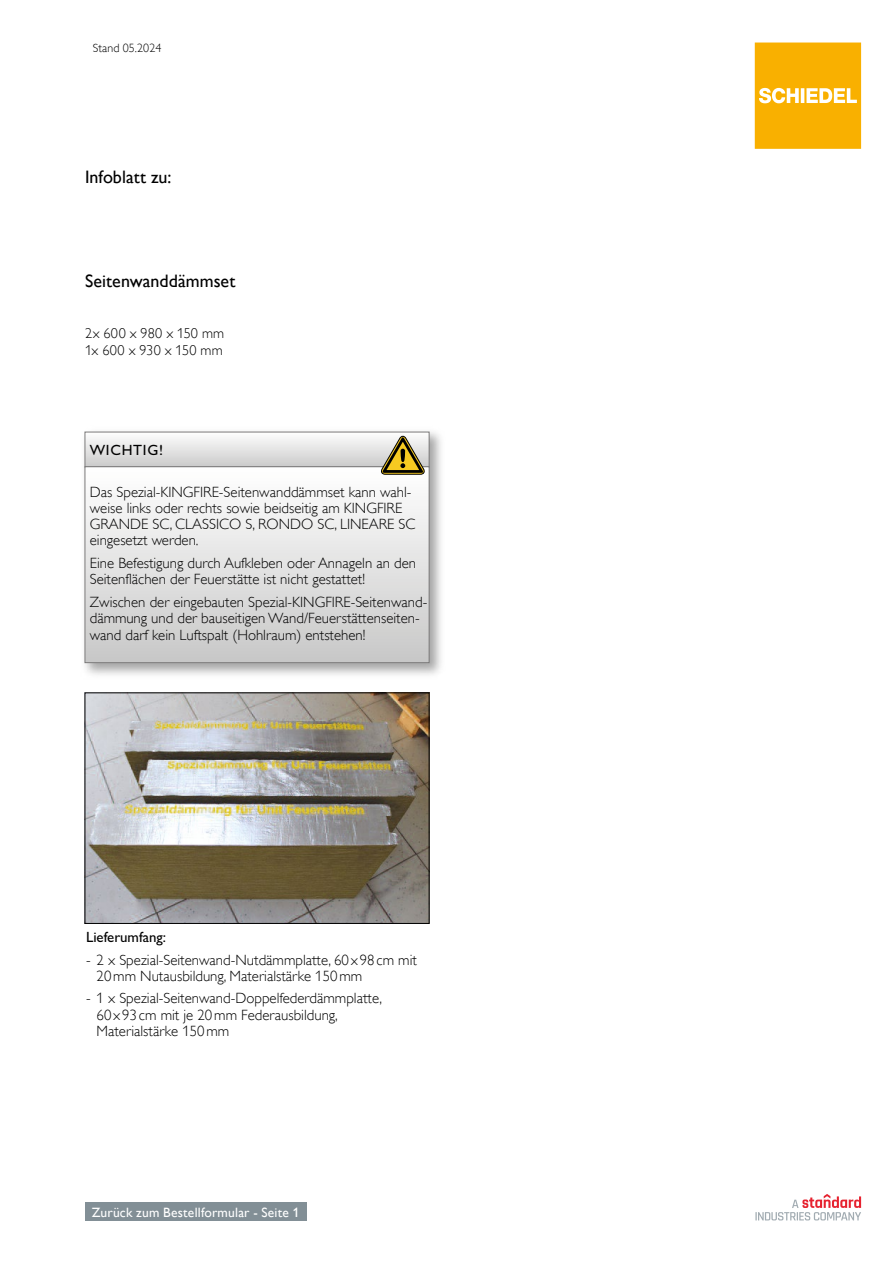
<style>
.page{position:relative;width:893px;height:1263px;background:#fff}
.page>*{position:absolute;margin:0;border:0;box-sizing:border-box;transform-origin:0 0}
.t1{font:18px "Gill Alt One";letter-spacing:.005em;color:#000}
.t2{font:14.85px/16.4px "Gill Alt One MT Light";color:#000}
.t3{font:14.85px "Gill Alt One";color:#000}
.t4{font:14.25px/17.1px "Gill Alt One MT Light";letter-spacing:.015em;color:#000}
.t5{font:13.5px "Gill Alt One";letter-spacing:.015em;color:#fff}
.t6{font:12px "Gill Alt One MT Light";letter-spacing:.01em;color:#000}
.s1{font-family:"Gill Sans";font-weight:300}
</style>
<div class="page">
<svg style="left:755px;top:43px;width:106px;height:106px"></svg>
<svg style="left:755px;top:1194px;width:106px;height:26px"></svg>
<div style="left:85px;top:1202px;width:221px;height:18px;background:#828f96"></div>
<img style="left:87px;top:694px;width:340px;height:228px">
<div style="left:85px;top:692px;width:344px;height:232px;border:1px solid #000"></div>
<img style="left:84px;top:431px;width:357px;height:244px">
<svg style="left:87px;top:434px;width:340px;height:31px"></svg>
<div style="left:85px;top:432px;width:344px;height:35px;border:1px solid #7c7b7b"></div>
<div style="left:85px;top:467px;width:344px;height:195px;background:linear-gradient(to bottom,#fff,#c8c8c8)"></div>
<div style="left:85px;top:466px;width:344px;height:197px;border:1px solid #7c7b7b"></div>
<svg style="left:381px;top:436px;width:44px;height:39px"></svg>
<div style="left:400px;top:449px;width:5px;height:13px;background:#000;border-radius:2px"></div>
<p class="t6" style="left:93px;top:41px;width:70px">Stand 05.2024</p>
<p class="t1" style="left:85px;top:166px;width:88px">Infoblatt zu:</p>
<p class="t1" style="left:85px;top:271px;width:152px">Seitenwanddämmset</p>
<p class="t4" style="left:85px;top:325px;width:141px">2x 600 x 980 x 150 mm<br>1x 600 x 930 x 150 mm</p>
<p class="t3" style="left:90px;top:442px;width:75px">WICHTIG!</p>
<p class="t2" style="left:90px;top:483px;width:327px">Das Spezial-KINGFIRE-Seitenwanddämmset kann wahl&shy;weise links oder rechts sowie beidseitig am KINGFIRE GRANDE S<span class="s1">C</span>, CLASSICO S, RONDO S<span class="s1">C</span>, LINEARE S<span class="s1">C </span>eingesetzt werden.</p>
<p class="t2" style="left:90px;top:555px;width:328px">Eine Befestigung durch Aufkleben oder Annageln an den<br>Seitenflächen der Feuerstätte ist nicht gestattet!</p>
<p class="t2" style="left:90px;top:594px;width:339px">Zwischen der eingebauten Spezial-KINGFIRE-Seitenwand&shy;dämmung und der bauseitigen Wand/Feuerstättenseiten&shy;wand darf kein Luftspalt (Hohlraum) entstehen!</p>
<p class="t3" style="left:86px;top:928px;width:82px">Lieferumfang:</p>
<p class="t2" style="left:97px;top:951px;width:322px;text-indent:-11px">- 2 x Spezial-Seitenwand-Nutdämmplatte, 60x98cm mit<br>20mm Nutausbildung, Materialstärke 150mm</p>
<p class="t2" style="left:97px;top:990px;width:287px;text-indent:-11px">- 1 x Spezial-Seitenwand-Doppelfederdämmplatte,<br>60x93cm mit je 20mm Federausbildung,<br>Materialstärke 150mm</p>
<p class="t5" style="left:92px;top:1204px;width:209px">Zurück zum Bestellformular - Seite 1</p>
</div>
